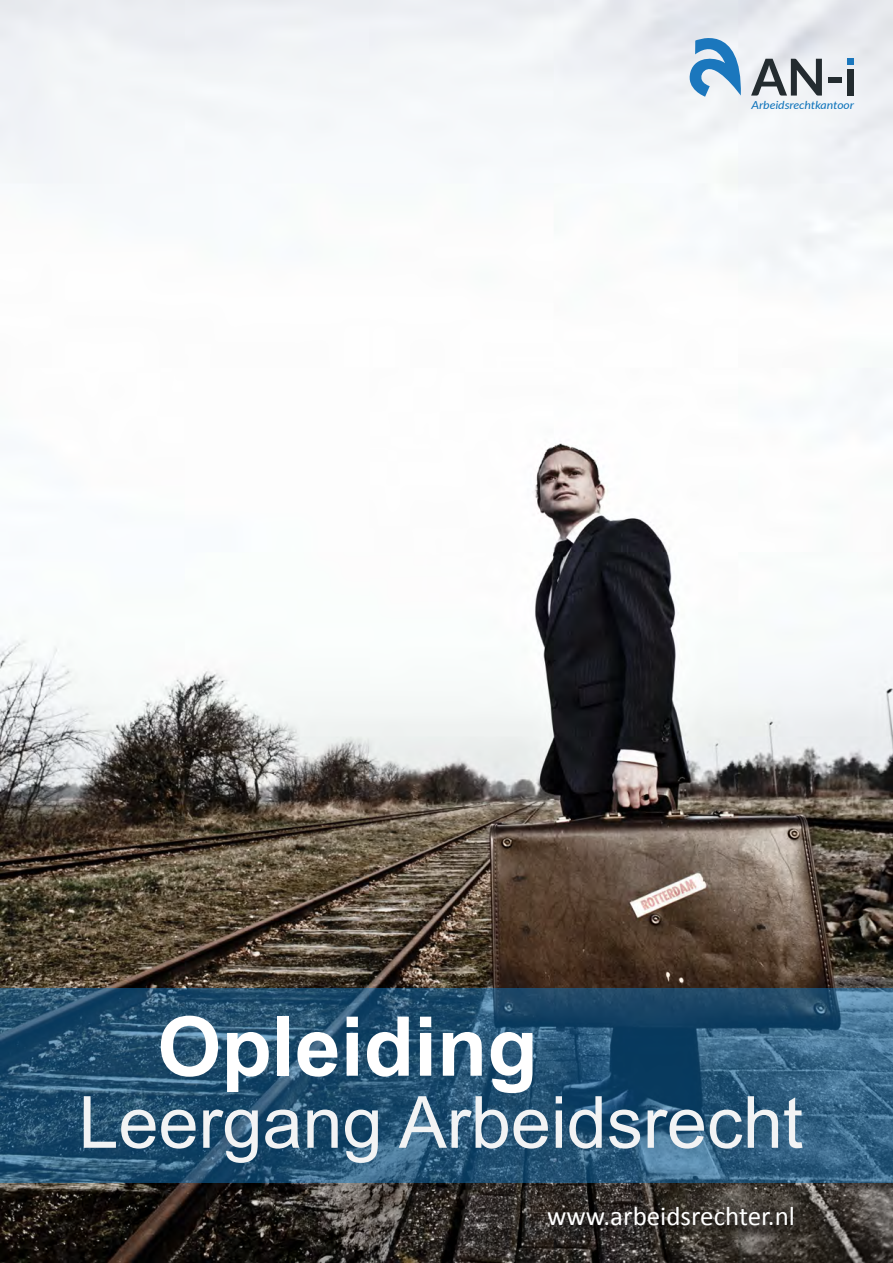
<style>
.page{position:relative;width:893px;height:1263px;background:#fff}
.page>*{position:absolute;margin:0;border:0;box-sizing:border-box;transform-origin:0 0}
.t1{font:700 82.5px "Arial";color:#fff}
.t2{font:72px "Arial";color:#f2f3f4}
.t3{font:27px "Calibri";color:#fff}
.t4{font:italic 11.1px "Lato";color:#0e73bb;scale:1.11 1}
</style>
<div class="page">
<img style="left:0;top:0;width:893px;height:1263px">
<svg style="left:0;top:988px;width:893px;height:195px;background:#265475"></svg>
<img style="left:535px;top:1184px;width:347px;height:79px">
<svg style="left:685px;top:34px;width:58px;height:63px"></svg>
<svg style="left:751px;top:59px;width:71px;height:37px"></svg>
<div style="left:828px;top:78px;width:13px;height:5px;background:#242c30"></div>
<div style="left:848px;top:69px;width:6px;height:27px;background:#242c30"></div>
<svg style="left:848px;top:59px;width:6px;height:6px"></svg>
<p class="t4" style="left:751px;top:99px;width:94px">Arbeidsrechtkantoor</p>
<h1 class="t1" style="left:157px;top:992px;width:382px">Opleiding</h1>
<h2 class="t2" style="left:78px;top:1075px;width:726px">Leergang Arbeidsrecht</h2>
<p class="t3" style="left:547px;top:1198px;width:249px">www.arbeidsrechter.nl</p>
</div>
